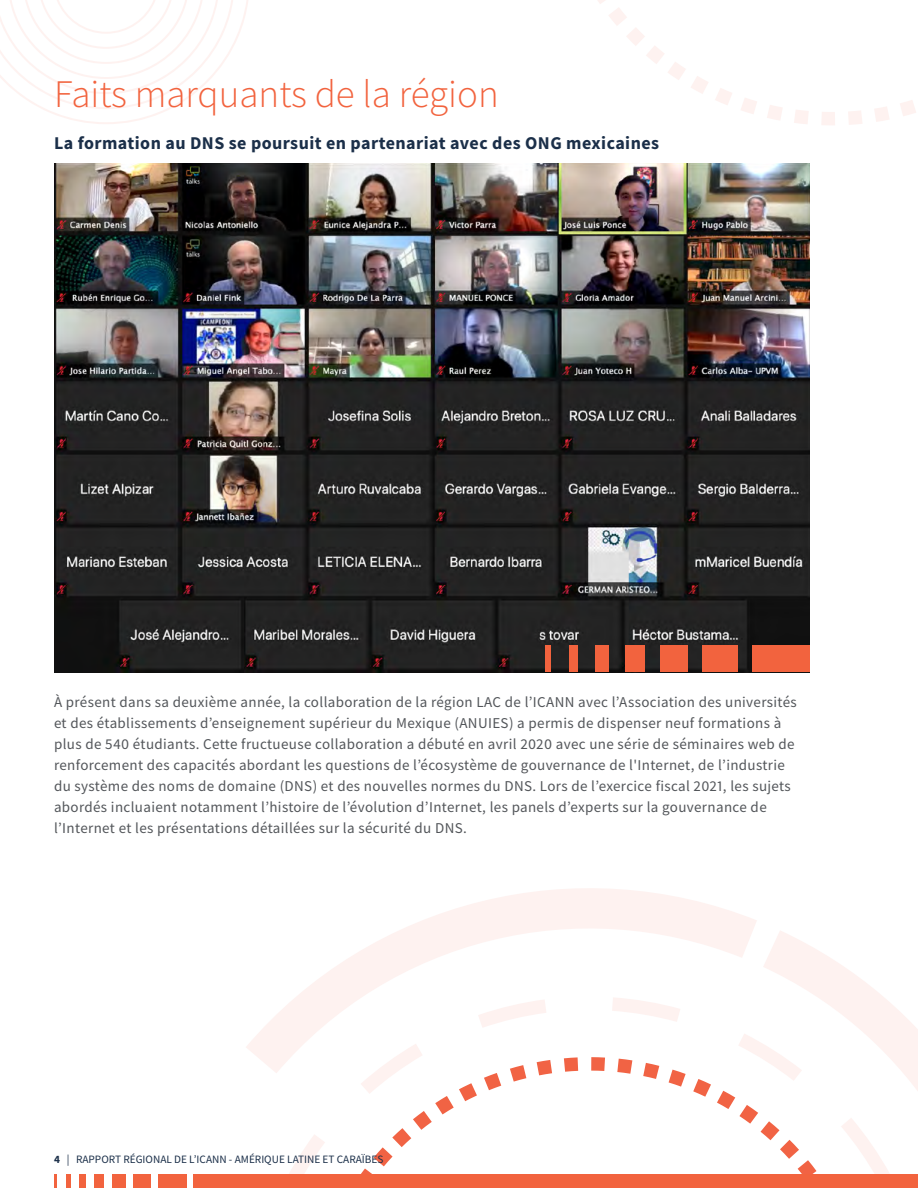
<style>
.page{position:relative;width:918px;height:1188px;background:#fff}
.page>*{position:absolute;margin:0;border:0;box-sizing:border-box;transform-origin:0 0}
._2020_HIGHTLIGHTS_he{font:300 39px "Source Sans Pro";color:#f2633e}
._2021_Regional_Repor{font:700 18px "Source Sans Pro";letter-spacing:.025em;color:#1b2f49}
._2020_HIGHLIGHTS_SUB{font:15px/21px "Source Sans Pro";letter-spacing:.025em;color:#53565a}
.t1{font:11.25px "Source Sans Pro";color:#1b2f49}
.s1{font-weight:700}
</style>
<div class="page">
<svg style="left:484px;top:1073px;width:17px;height:17px"></svg>
<svg style="left:511px;top:1073px;width:15px;height:9px"></svg>
<svg style="left:538px;top:1073px;width:14px;height:2px"></svg>
<svg style="left:643px;top:1073px;width:15px;height:6px"></svg>
<svg style="left:669px;top:1073px;width:17px;height:14px"></svg>
<svg style="left:693px;top:1079px;width:18px;height:18px"></svg>
<svg style="left:361px;top:1073px;width:116px;height:101px"></svg>
<svg style="left:289px;top:1135px;width:36px;height:39px"></svg>
<svg style="left:246px;top:888px;width:511px;height:185px"></svg>
<svg style="left:717px;top:930px;width:201px;height:244px"></svg>
<svg style="left:598px;top:0;width:110px;height:94px"></svg>
<svg style="left:715px;top:88px;width:17px;height:17px"></svg>
<svg style="left:741px;top:98px;width:16px;height:16px"></svg>
<svg style="left:900px;top:100px;width:16px;height:16px"></svg>
<svg style="left:767px;top:105px;width:15px;height:15px"></svg>
<svg style="left:874px;top:107px;width:15px;height:15px"></svg>
<svg style="left:794px;top:110px;width:15px;height:14px"></svg>
<svg style="left:848px;top:111px;width:14px;height:14px"></svg>
<svg style="left:822px;top:112px;width:13px;height:13px"></svg>
<svg style="left:0;top:0;width:248px;height:124px"></svg>
<div style="left:133px;top:1174px;width:18px;height:14px;background:#f2633e"></div>
<div style="left:158px;top:1174px;width:29px;height:14px;background:#f2633e"></div>
<div style="left:193px;top:1174px;width:725px;height:14px;background:#f2633e"></div>
<div style="left:112px;top:1174px;width:14px;height:14px;background:#f2633e"></div>
<div style="left:94px;top:1174px;width:10px;height:14px;background:#f2633e"></div>
<div style="left:79px;top:1174px;width:7px;height:14px;background:#f2633e"></div>
<hr style="left:66px;top:1174px;width:4px;height:14px;background:#f2633e">
<hr style="left:54px;top:1174px;width:3px;height:14px;background:#f2633e">
<img style="left:54px;top:164px;width:756px;height:508px">
<div style="left:703px;top:645px;width:35px;height:27px;background:#f2633e"></div>
<div style="left:752px;top:645px;width:58px;height:27px;background:#f2633e"></div>
<div style="left:660px;top:645px;width:28px;height:27px;background:#f2633e"></div>
<div style="left:625px;top:645px;width:20px;height:27px;background:#f2633e"></div>
<div style="left:595px;top:645px;width:14px;height:27px;background:#f2633e"></div>
<div style="left:569px;top:645px;width:9px;height:27px;background:#f2633e"></div>
<div style="left:545px;top:645px;width:6px;height:27px;background:#f2633e"></div>
<p class="_2020_HIGHTLIGHTS_he" style="left:54px;top:70px;width:446px">Faits marquants de la région</p>
<p class="_2021_Regional_Repor" style="left:54px;top:131px;width:607px">La formation au DNS se poursuit en partenariat avec des ONG mexicaines</p>
<p class="_2020_HIGHLIGHTS_SUB" style="left:54px;top:692px;width:744px">À présent dans sa deuxième année, la collaboration de la région LAC de l’ICANN avec l’Association des universités et des établissements d’enseignement supérieur du Mexique (ANUIES) a permis de dispenser neuf formations à plus de 540 étudiants. Cette fructueuse collaboration a débuté en avril 2020 avec une série de séminaires web de renforcement des capacités abordant les questions de l’écosystème de gouvernance de l'Internet, de l’industrie du système des noms de domaine (DNS) et des nouvelles normes du DNS. Lors de l’exercice fiscal 2021, les sujets abordés incluaient notamment l’histoire de l’évolution d’Internet, les panels d’experts sur la gouvernance de l’Internet et les présentations détaillées sur la sécurité du DNS.</p>
<p class="t1" style="left:54px;top:1152px;width:331px"><span class="s1">4</span> | RAPPORT RÉGIONAL DE L’ICANN - AMÉRIQUE LATINE ET CARAÏBES</p>
</div>
